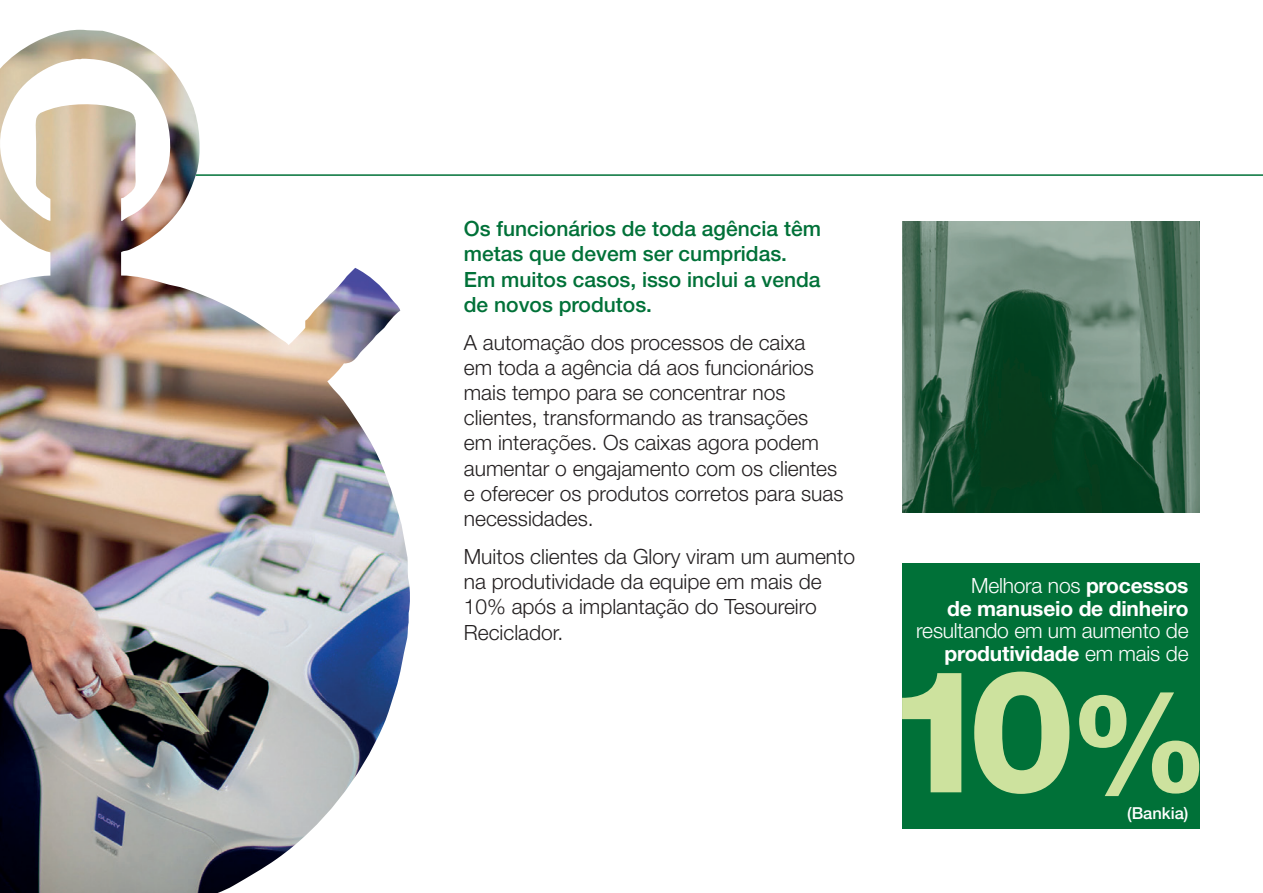
<style>
.page{position:relative;width:1263px;height:893px;background:#fff}
.page>*{position:absolute;margin:0;border:0;box-sizing:border-box;transform-origin:0 0}
.t1{font:800 171px "Helvetica Neue LT Std";color:#cde29e}
.t2{font:300 21px/25.2px "Helvetica Neue LT Std";color:#231f20}
.t3{font:500 21px/25.2px "Helvetica Neue LT Std";color:#007138}
.t4{font:300 21px/22.5px "Helvetica Neue LT Std";letter-spacing:-.01em;color:#fff;text-align:right}
.t5{font:700 21px/22.5px "Helvetica Neue LT Std";letter-spacing:-.01em;color:#fff;text-align:right}
.t6{font:500 16.5px "Helvetica Neue LT Std";color:#fff}
.s1{font-weight:300}
.s2{font-weight:700}
.s3{font-size:138px}
</style>
<div class="page">
<hr style="left:171px;top:174px;width:1092px;height:2px;background:#007138">
<img style="left:902px;top:221px;width:297px;height:291px">
<div style="left:902px;top:563px;width:297px;height:266px;background:#007138"></div>
<img style="left:0;top:30px;width:410px;height:863px">
<p class="t3" style="left:464px;top:216px;width:359px">Os funcionários de toda agência têm metas que devem ser cumpridas.<br>Em muitos casos, isso inclui a venda de novos produtos.</p>
<p class="t2" style="left:464px;top:329px;width:381px">A automação dos processos de caixa<br>em toda a agência dá aos funcionários mais tempo para se concentrar nos clientes, transformando as transações<br>em interações. Os caixas agora podem aumentar o engajamento com os clientes e oferecer os produtos corretos para suas necessidades.</p>
<p class="t2" style="left:464px;top:543px;width:393px">Muitos clientes da Glory viram um aumento na produtividade da equipe em mais de<br>10% após a implantação do Tesoureiro<br>Reciclador.</p>
<p class="t5" style="left:947px;top:574px;width:243px"><span class="s1">Melhora nos</span> processos de manuseio de dinheiro</p>
<p class="t4" style="left:916px;top:619px;width:274px">resultando em um aumento de <span class="s2">produtividade</span> em mais de</p>
<h1 class="t1" style="left:884px;top:630px;width:327px">10<span class="s3">%</span></h1>
<p class="t6" style="left:1127px;top:803px;width:63px">(Bankia)</p>
</div>
